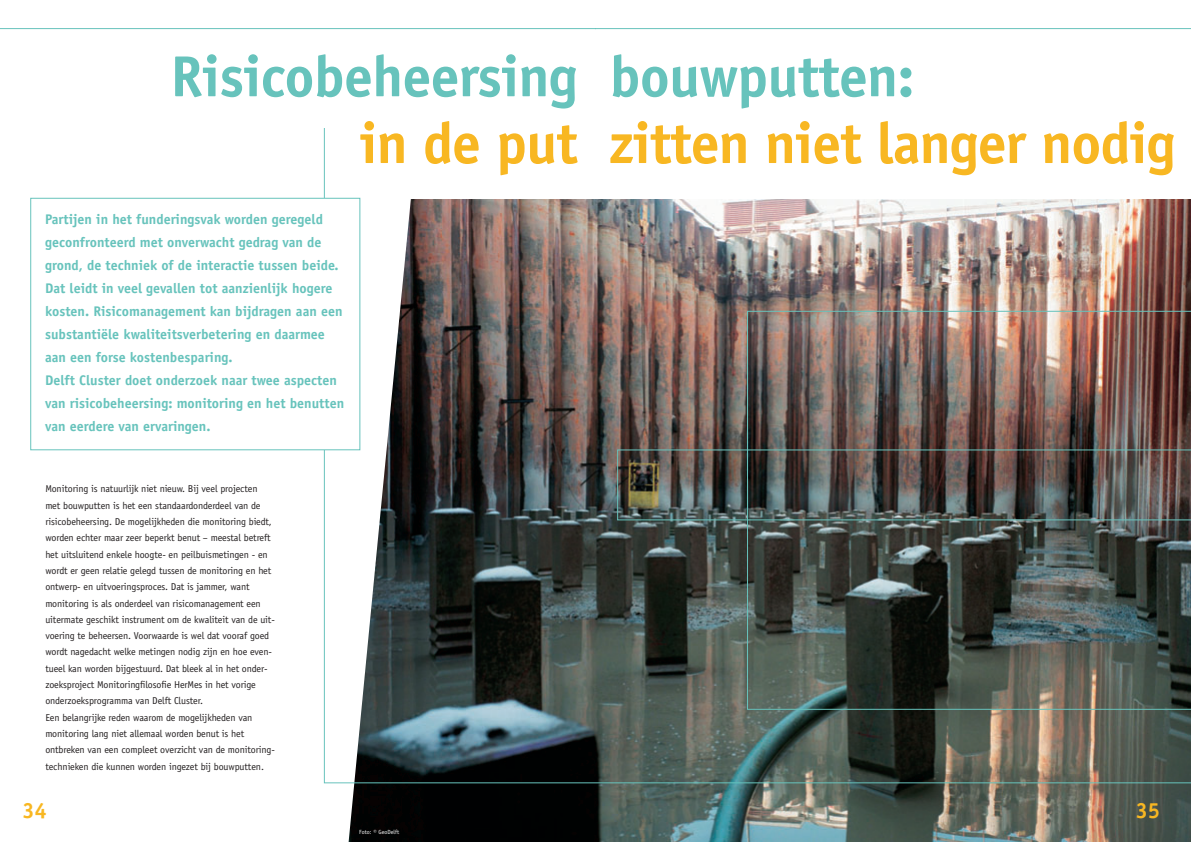
<style>
.page{position:relative;width:1191px;height:842px;background:#fff}
.page>*{position:absolute;margin:0;border:0;box-sizing:border-box;transform-origin:0 0}
.t1{font:700 58px "Officina Sans";letter-spacing:-.02em;color:#f8b722}
.t2{font:700 58px "Officina Sans";letter-spacing:-.015em;color:#67c3bc}
.t3{font:700 22px "Officina Sans";color:#f8b722}
.t4{font:700 14px/23px "Officina Sans";color:#67c3bc}
.t5{font:10px/16.3px "Officina Sans";letter-spacing:-.01em;color:#231f20}
.t6{font:6px "Officina Sans";color:#fff}
</style>
<div class="page">
<hr style="left:0;top:28px;width:595px;height:1px;background:#67c3bc">
<hr style="left:595px;top:28px;width:596px;height:1px;background:#67c3bc">
<img style="left:348px;top:783px;width:843px;height:59px">
<img style="left:324px;top:128px;width:867px;height:655px">
<div style="left:31px;top:198px;width:329px;height:252px;background:#fff"></div>
<div style="left:30px;top:198px;width:330px;height:252px;border:1px solid #67c3bc"></div>
<img style="left:617px;top:311px;width:574px;height:399px">
<h1 class="t2" style="left:171px;top:54px;width:745px">Risicobeheersing bouwputten:</h1>
<p class="t4" style="left:45px;top:209px;width:300px">Partijen in het funderingsvak worden geregeld geconfronteerd met onverwacht gedrag van de grond, de techniek of de interactie tussen beide.<br>Dat leidt in veel gevallen tot aanzienlijk hogere kosten. Risicomanagement kan bijdragen aan een substantiële kwaliteitsverbetering en daarmee aan een forse kostenbesparing.<br>Delft Cluster doet onderzoek naar twee aspecten van risicobeheersing: monitoring en het benutten van eerdere van ervaringen.</p>
<h1 class="t1" style="left:359px;top:121px;width:817px">in de put zitten niet langer nodig</h1>
<p class="t5" style="left:45px;top:482px;width:231px">Monitoring is natuurlijk niet nieuw. Bij veel projecten met bouwputten is het een standaardonderdeel van de risicobeheersing. De mogelijkheden die monitoring biedt, worden echter maar zeer beperkt benut – meestal betreft het uitsluitend enkele hoogte- en peilbuismetingen - en wordt er geen relatie gelegd tussen de monitoring en het ontwerp- en uitvoeringsproces. Dat is jammer, want monitoring is als onderdeel van risicomanagement een uitermate geschikt instrument om de kwaliteit van de uit&shy;voering te beheersen. Voorwaarde is wel dat vooraf goed wordt nagedacht welke metingen nodig zijn en hoe even&shy;tueel kan worden bijgestuurd. Dat bleek al in het onder&shy;zoeksproject Monitoringfilosofie HerMes in het vorige onderzoeksprogramma van Delft Cluster.<br>Een belangrijke reden waarom de mogelijkheden van monitoring lang niet allemaal worden benut is het ontbreken van een compleet overzicht van de monitoring&shy;technieken die kunnen worden ingezet bij bouwputten.</p>
<h2 class="t3" style="left:22px;top:802px;width:26px">34</h2>
<p class="t6" style="left:359px;top:829px;width:42px">Foto: © GeoDelft</p>
<h2 class="t3" style="left:1135px;top:802px;width:26px">35</h2>
</div>
